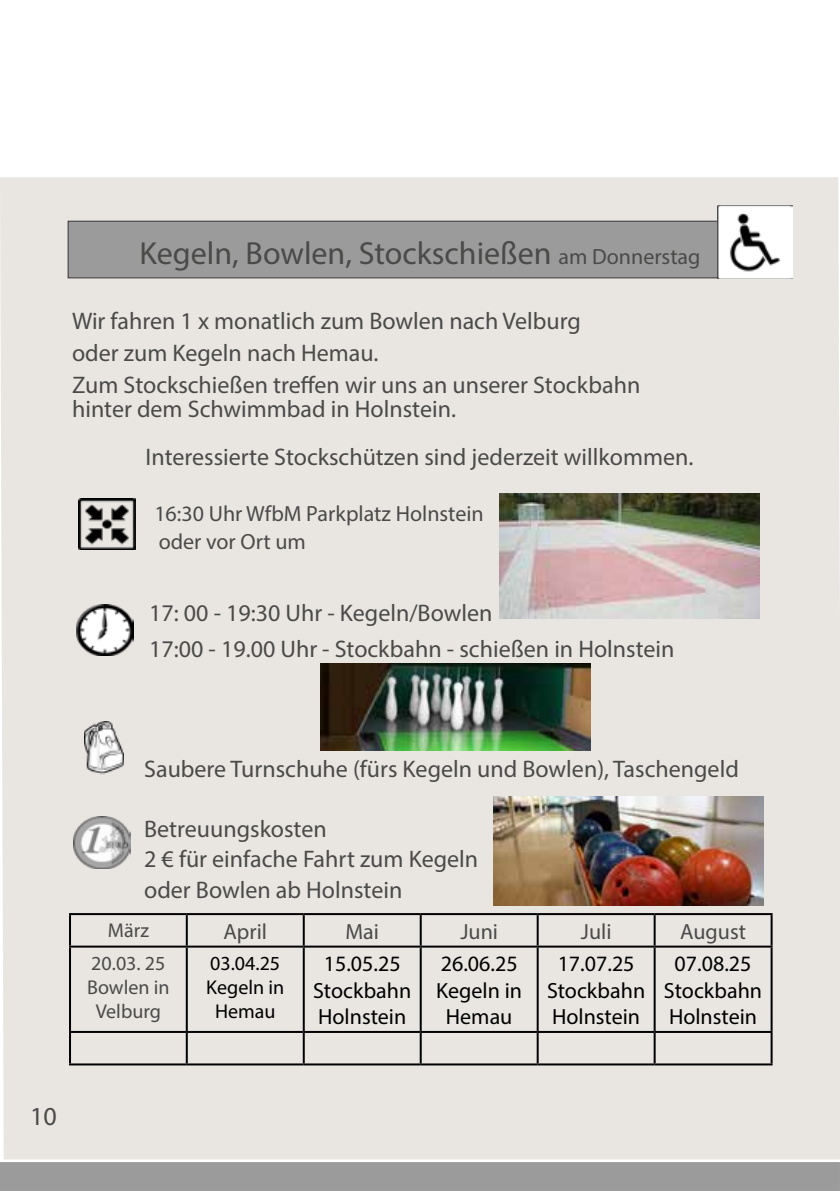
<style>
.page{position:relative;width:840px;height:1191px;background:#fff}
.page>*{position:absolute;margin:0;border:0;box-sizing:border-box;transform-origin:0 0}
.t1{font:32px "Myriad Pro";color:#4a4a49}
.t2{font:26px "Myriad Pro";color:#4a4a49}
.t3{font:24px/32px "Myriad Pro";color:#4a4a49}
.t4{font:22px/26.4px "Myriad Pro";color:#000;text-align:center}
.t5{font:22px/28px "Myriad Pro";color:#4a4a49}
.t6{font:20px/24px "Myriad Pro";color:#4a4a49;text-align:center}
.t7{font:20px/24px "Myriad Pro";color:#000;text-align:center}
.s1{font-size:22px}
</style>
<div class="page">
<div style="left:0;top:1162px;width:839px;height:29px;background:#9c9b9c"></div>
<div style="left:0;top:177px;width:839px;height:982px;background:#e9e6e2"></div>
<div style="left:68px;top:221px;width:703px;height:57px;background:#9c9b9c"></div>
<div style="left:68px;top:221px;width:704px;height:57px;border:1px solid #393739"></div>
<img style="left:77px;top:604px;width:56px;height:52px">
<img style="left:78px;top:498px;width:57px;height:52px">
<img style="left:84px;top:722px;width:40px;height:53px">
<img style="left:74px;top:816px;width:56px;height:52px">
<img style="left:717px;top:206px;width:75px;height:72px">
<hr style="left:69px;top:913px;width:118px;height:2px;background:#000">
<hr style="left:69px;top:915px;width:2px;height:30px;background:#000">
<hr style="left:187px;top:913px;width:116px;height:2px;background:#000">
<hr style="left:186px;top:915px;width:2px;height:30px;background:#000">
<hr style="left:303px;top:913px;width:117px;height:2px;background:#000">
<hr style="left:302px;top:915px;width:2px;height:30px;background:#000">
<hr style="left:420px;top:913px;width:117px;height:2px;background:#000">
<hr style="left:419px;top:915px;width:2px;height:30px;background:#000">
<hr style="left:537px;top:913px;width:117px;height:2px;background:#000">
<hr style="left:536px;top:915px;width:2px;height:30px;background:#000">
<hr style="left:654px;top:913px;width:118px;height:2px;background:#000">
<hr style="left:653px;top:915px;width:2px;height:30px;background:#000">
<hr style="left:770px;top:915px;width:2px;height:30px;background:#000">
<hr style="left:69px;top:945px;width:118px;height:2px;background:#000">
<hr style="left:69px;top:947px;width:2px;height:84px;background:#000">
<hr style="left:187px;top:945px;width:116px;height:2px;background:#000">
<hr style="left:186px;top:947px;width:2px;height:84px;background:#000">
<hr style="left:303px;top:945px;width:117px;height:2px;background:#000">
<hr style="left:302px;top:947px;width:2px;height:84px;background:#000">
<hr style="left:420px;top:945px;width:117px;height:2px;background:#000">
<hr style="left:419px;top:947px;width:2px;height:84px;background:#000">
<hr style="left:537px;top:945px;width:117px;height:2px;background:#000">
<hr style="left:536px;top:947px;width:2px;height:84px;background:#000">
<hr style="left:654px;top:945px;width:118px;height:2px;background:#000">
<hr style="left:653px;top:947px;width:2px;height:84px;background:#000">
<hr style="left:770px;top:947px;width:2px;height:84px;background:#000">
<hr style="left:69px;top:1031px;width:118px;height:2px;background:#000">
<hr style="left:69px;top:1033px;width:2px;height:30px;background:#000">
<hr style="left:187px;top:1031px;width:116px;height:2px;background:#000">
<hr style="left:186px;top:1033px;width:2px;height:30px;background:#000">
<hr style="left:303px;top:1031px;width:117px;height:2px;background:#000">
<hr style="left:302px;top:1033px;width:2px;height:30px;background:#000">
<hr style="left:420px;top:1031px;width:117px;height:2px;background:#000">
<hr style="left:419px;top:1033px;width:2px;height:30px;background:#000">
<hr style="left:537px;top:1031px;width:117px;height:2px;background:#000">
<hr style="left:536px;top:1033px;width:2px;height:30px;background:#000">
<hr style="left:654px;top:1031px;width:118px;height:2px;background:#000">
<hr style="left:653px;top:1033px;width:2px;height:30px;background:#000">
<hr style="left:770px;top:1033px;width:2px;height:30px;background:#000">
<hr style="left:69px;top:1063px;width:118px;height:2px;background:#000">
<hr style="left:187px;top:1063px;width:116px;height:2px;background:#000">
<hr style="left:303px;top:1063px;width:117px;height:2px;background:#000">
<hr style="left:420px;top:1063px;width:117px;height:2px;background:#000">
<hr style="left:537px;top:1063px;width:117px;height:2px;background:#000">
<hr style="left:654px;top:1063px;width:118px;height:2px;background:#000">
<img style="left:499px;top:494px;width:259px;height:125px">
<img style="left:320px;top:663px;width:270px;height:88px">
<img style="left:493px;top:797px;width:270px;height:108px">
<h1 class="t1" style="left:139px;top:234px;width:562px">Kegeln, Bowlen, Stockschießen <span class="s1">am Donnerstag</span></h1>
<p class="t3" style="left:72px;top:305px;width:569px">Wir fahren 1 x monatlich zum Bowlen nach Velburg<br>oder zum Kegeln nach Hemau.<br>Zum Stockschießen treffen wir uns an unserer Stockbahn</p>
<p class="t3" style="left:145px;top:385px;width:549px;line-height:48px;text-indent:-73px">hinter dem Schwimmbad in Holnstein.<br>Interessierte Stockschützen sind jederzeit willkommen.</p>
<p class="t5" style="left:154px;top:499px;width:331px">16:30 Uhr WfbM Parkplatz Holnstein oder vor Ort um</p>
<p class="t3" style="left:149px;top:595px;width:526px;line-height:36px">17: 00 - 19:30 Uhr - Kegeln/Bowlen<br>17:00 - 19.00 Uhr - Stockbahn - schießen in Holnstein</p>
<p class="t3" style="left:144px;top:753px;width:596px">Saubere Turnschuhe (fürs Kegeln und Bowlen), Taschengeld</p>
<p class="t3" style="left:144px;top:814px;width:335px;line-height:30px">Betreuungskosten<br>2 € für einfache Fahrt zum Kegeln oder Bowlen ab Holnstein</p>
<p class="t6" style="left:108px;top:918px;width:43px">März</p>
<p class="t5" style="left:223px;top:917px;width:45px">April</p>
<p class="t5" style="left:345px;top:917px;width:35px">Mai</p>
<p class="t5" style="left:460px;top:917px;width:39px">Juni</p>
<p class="t5" style="left:580px;top:917px;width:32px">Juli</p>
<p class="t5" style="left:679px;top:917px;width:67px">August</p>
<p class="t6" style="left:87px;top:950px;width:84px">20.03. 25<br>Bowlen in<br>Velburg</p>
<p class="t7" style="left:206px;top:950px;width:79px">03.04.25<br>Kegeln in<br>Hemau</p>
<p class="t4" style="left:313px;top:950px;width:100px">15.05.25<br>Stockbahn<br>Holnstein</p>
<p class="t4" style="left:436px;top:950px;width:87px">26.06.25<br>Kegeln in<br>Hemau</p>
<p class="t4" style="left:546px;top:950px;width:100px">17.07.25<br>Stockbahn<br>Holnstein</p>
<p class="t4" style="left:663px;top:950px;width:100px">07.08.25<br>Stockbahn<br>Holnstein</p>
<p class="t2" style="left:30px;top:1099px;width:28px">10</p>
</div>
